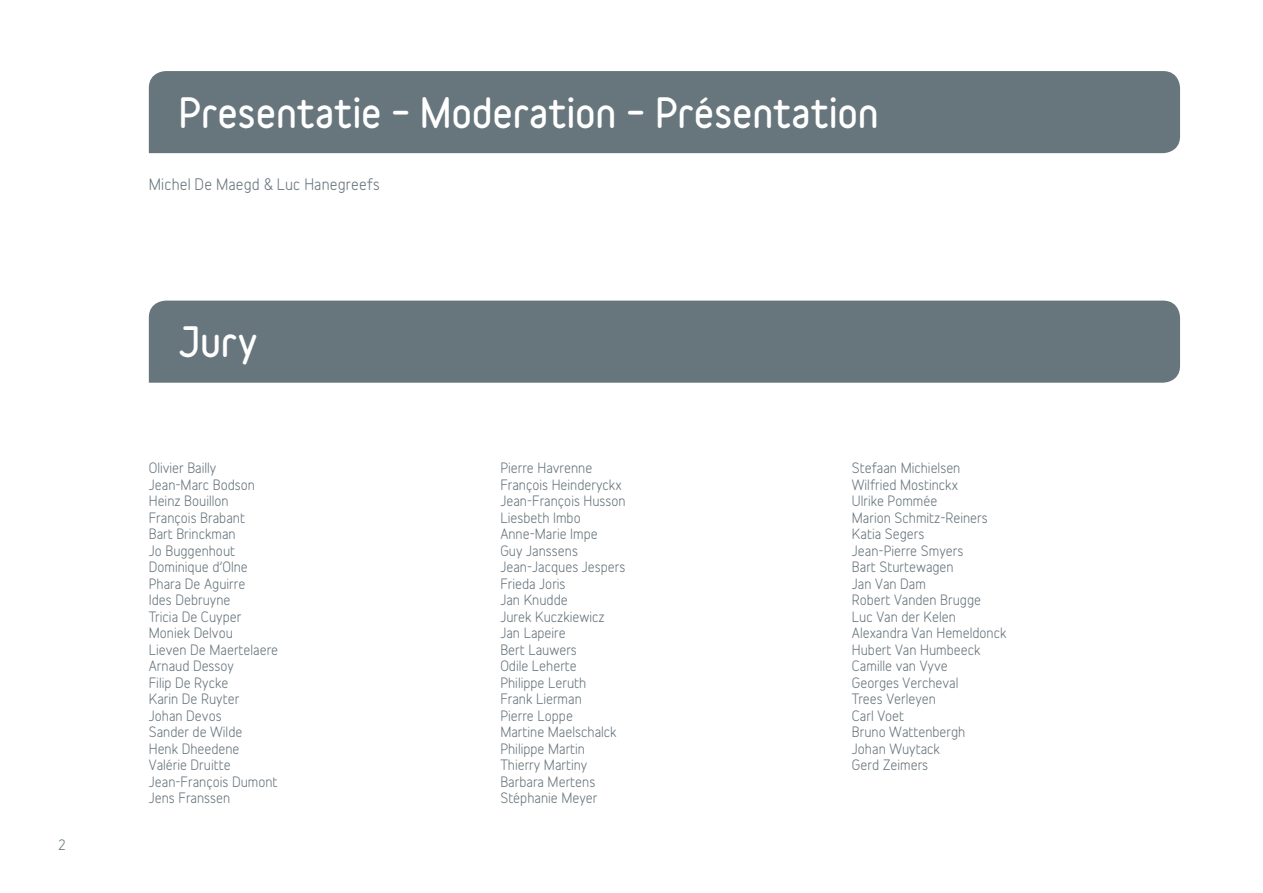
<style>
.page{position:relative;width:1263px;height:893px;background:#fff}
.page>*{position:absolute;margin:0;border:0;box-sizing:border-box;transform-origin:0 0}
.Titel_hoofdstuk{font:700 37.5px "Belfius Normal";color:#fff}
.Naam{font:15px "Belfius Alternative";letter-spacing:.01em;color:#67757d}
.Jury{font:13.5px "Belfius Alternative";color:#67757d}
.s1{font-family:"Belfius Alternative Regular SC850"}
</style>
<div class="page">
<div style="left:149px;top:71px;width:1031px;height:82px;background:#67757d"></div>
<div style="left:149px;top:301px;width:1031px;height:82px;background:#67757d"></div>
<p class="Jury" style="left:58px;top:834px;width:9px">2</p>
<p class="Titel_hoofdstuk" style="left:179px;top:84px;width:702px">Presentatie – Moderation – Présentation</p>
<p class="Naam" style="left:149px;top:171px;width:233px">Michel De Maegd <span class="s1">&amp;</span> Luc Hanegreefs</p>
<p class="Titel_hoofdstuk" style="left:179px;top:313px;width:80px">Jury</p>
<p class="Jury" style="left:149px;top:457px;width:69px">Olivier Bailly</p>
<p class="Jury" style="left:149px;top:473px;width:108px">Jean-Marc Bodson</p>
<p class="Jury" style="left:149px;top:490px;width:81px">Heinz Bouillon</p>
<p class="Jury" style="left:149px;top:506px;width:98px">François Brabant</p>
<p class="Jury" style="left:149px;top:523px;width:88px">Bart Brinckman</p>
<p class="Jury" style="left:149px;top:539px;width:88px">Jo Buggenhout</p>
<p class="Jury" style="left:149px;top:556px;width:100px">Dominique d’Olne</p>
<p class="Jury" style="left:149px;top:572px;width:98px">Phara De Aguirre</p>
<p class="Jury" style="left:149px;top:589px;width:83px">Ides Debruyne</p>
<p class="Jury" style="left:149px;top:605px;width:94px">Tricia De Cuyper</p>
<p class="Jury" style="left:149px;top:622px;width:86px">Moniek Delvou</p>
<p class="Jury" style="left:149px;top:638px;width:131px">Lieven De Maertelaere</p>
<p class="Jury" style="left:149px;top:655px;width:87px">Arnaud Dessoy</p>
<p class="Jury" style="left:149px;top:671px;width:81px">Filip De Rycke</p>
<p class="Jury" style="left:149px;top:688px;width:92px">Karin De Ruyter</p>
<p class="Jury" style="left:149px;top:704px;width:74px">Johan Devos</p>
<p class="Jury" style="left:149px;top:721px;width:95px">Sander de Wilde</p>
<p class="Jury" style="left:149px;top:737px;width:92px">Henk Dheedene</p>
<p class="Jury" style="left:149px;top:754px;width:83px">Valérie Druitte</p>
<p class="Jury" style="left:149px;top:770px;width:130px">Jean-François Dumont</p>
<p class="Jury" style="left:149px;top:787px;width:83px">Jens Franssen</p>
<p class="Jury" style="left:500px;top:457px;width:94px">Pierre Havrenne</p>
<p class="Jury" style="left:500px;top:473px;width:123px">François Heinderyckx</p>
<p class="Jury" style="left:500px;top:490px;width:127px">Jean-François Husson</p>
<p class="Jury" style="left:500px;top:506px;width:82px">Liesbeth Imbo</p>
<p class="Jury" style="left:500px;top:523px;width:99px">Anne-Marie Impe</p>
<p class="Jury" style="left:500px;top:539px;width:79px">Guy Janssens</p>
<p class="Jury" style="left:500px;top:556px;width:127px">Jean-Jacques Jespers</p>
<p class="Jury" style="left:500px;top:572px;width:67px">Frieda Joris</p>
<p class="Jury" style="left:500px;top:589px;width:69px">Jan Knudde</p>
<p class="Jury" style="left:500px;top:605px;width:106px">Jurek Kuczkiewicz</p>
<p class="Jury" style="left:500px;top:622px;width:67px">Jan Lapeire</p>
<p class="Jury" style="left:500px;top:638px;width:78px">Bert Lauwers</p>
<p class="Jury" style="left:500px;top:655px;width:78px">Odile Leherte</p>
<p class="Jury" style="left:500px;top:671px;width:87px">Philippe Leruth</p>
<p class="Jury" style="left:500px;top:688px;width:83px">Frank Lierman</p>
<p class="Jury" style="left:500px;top:704px;width:74px">Pierre Loppe</p>
<p class="Jury" style="left:500px;top:721px;width:118px">Martine Maelschalck</p>
<p class="Jury" style="left:500px;top:737px;width:86px">Philippe Martin</p>
<p class="Jury" style="left:500px;top:754px;width:89px">Thierry Martiny</p>
<p class="Jury" style="left:500px;top:770px;width:96px">Barbara Mertens</p>
<p class="Jury" style="left:500px;top:787px;width:99px">Stéphanie Meyer</p>
<p class="Jury" style="left:852px;top:457px;width:110px">Stefaan Michielsen</p>
<p class="Jury" style="left:852px;top:473px;width:108px">Wilfried Mostinckx</p>
<p class="Jury" style="left:852px;top:490px;width:87px">Ulrike Pommée</p>
<p class="Jury" style="left:852px;top:506px;width:137px">Marion Schmitz-Reiners</p>
<p class="Jury" style="left:852px;top:523px;width:74px">Katia Segers</p>
<p class="Jury" style="left:852px;top:539px;width:113px">Jean-Pierre Smyers</p>
<p class="Jury" style="left:852px;top:556px;width:103px">Bart Sturtewagen</p>
<p class="Jury" style="left:852px;top:572px;width:76px">Jan Van Dam</p>
<p class="Jury" style="left:852px;top:589px;width:131px">Robert Vanden Brugge</p>
<p class="Jury" style="left:852px;top:605px;width:106px">Luc Van der Kelen</p>
<p class="Jury" style="left:852px;top:622px;width:156px">Alexandra Van Hemeldonck</p>
<p class="Jury" style="left:852px;top:638px;width:130px">Hubert Van Humbeeck</p>
<p class="Jury" style="left:852px;top:655px;width:97px">Camille van Vyve</p>
<p class="Jury" style="left:852px;top:671px;width:108px">Georges Vercheval</p>
<p class="Jury" style="left:852px;top:688px;width:86px">Trees Verleyen</p>
<p class="Jury" style="left:852px;top:704px;width:54px">Carl Voet</p>
<p class="Jury" style="left:852px;top:721px;width:115px">Bruno Wattenbergh</p>
<p class="Jury" style="left:852px;top:737px;width:90px">Johan Wuytack</p>
<p class="Jury" style="left:852px;top:754px;width:78px">Gerd Zeimers</p>
</div>
